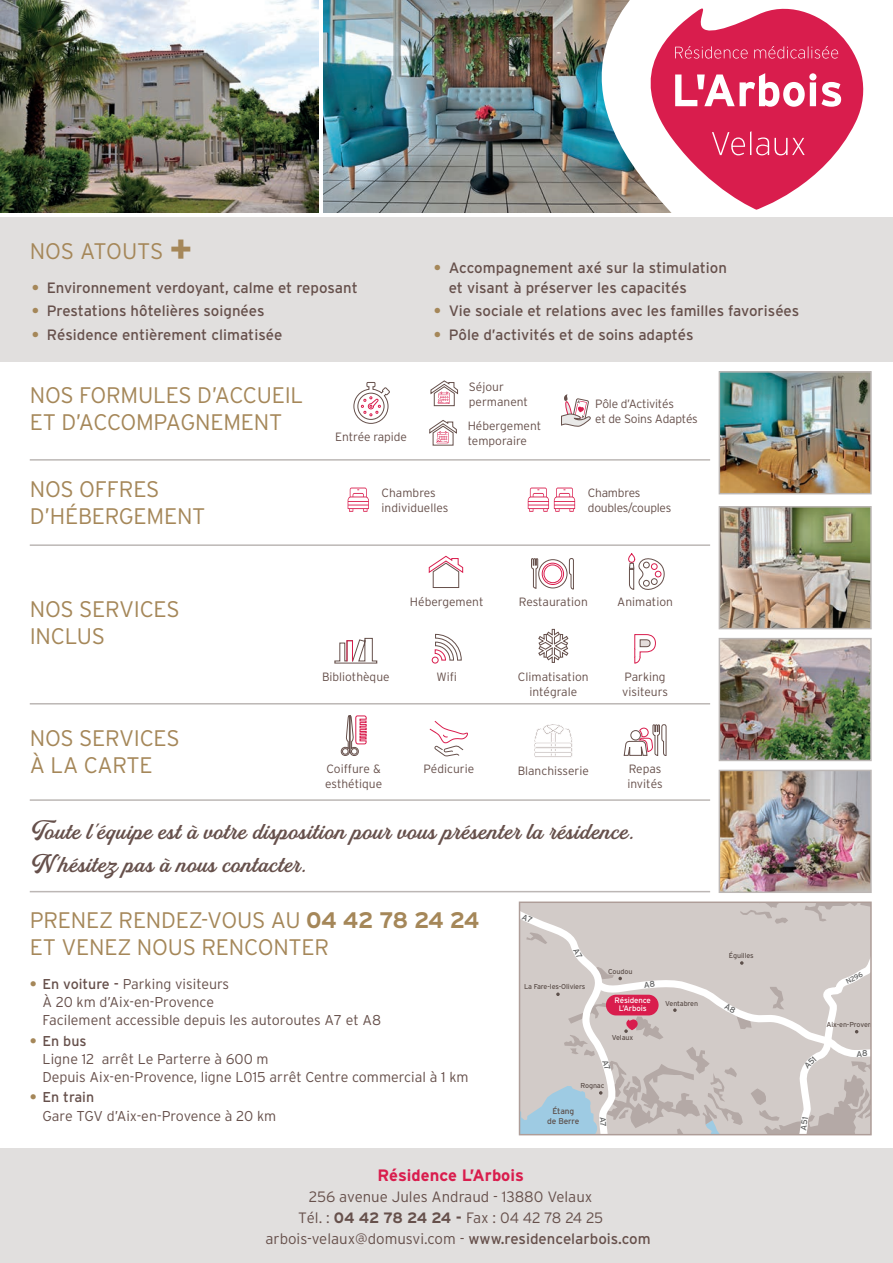
<style>
.page{position:relative;width:893px;height:1263px;background:#fff}
.page>*{position:absolute;margin:0;border:0;box-sizing:border-box;transform-origin:0 0}
.t1{font:25.5px/33px "Golden Hills DEMO Regular";letter-spacing:.02em;color:#66504b}
.t2{font:300 22.5px/27px "Interstate";letter-spacing:-.01em;color:#a58759}
.t3{font:700 16.5px "Interstate";color:#d91d4d}
.t4{font:15px/19.5px "Interstate";color:#66504b}
.t5{font:300 15px "Interstate";color:#66504b}
.t6{font:300 14.25px/18px "Interstate";color:#66504b}
.t7{font:300 12px/15px "Interstate";color:#66504b}
.t8{font:300 12px/15px "Interstate";letter-spacing:-.02em;color:#66504b}
.t9{font:8.25px/9.4px "Interstate";letter-spacing:-.015em;color:#5d504b;text-align:center}
.t10{font:7.95px/7.9px "Interstate";letter-spacing:-.02em;color:#fff;text-align:center}
.t11{font:7.05px "Interstate";letter-spacing:-.015em;color:#5d504b}
.t12{font:7.05px "Interstate";color:#5d5e5e}
.s1{font-weight:700;font-size:37.5px}
.s2{font-weight:700;color:#a58759}
.s3{font-weight:700}
.s4{font-weight:400}
</style>
<div class="page">
<img style="left:323px;top:0;width:229px;height:213px">
<img style="left:552px;top:0;width:120px;height:213px">
<div style="left:0;top:1148px;width:893px;height:115px;background:#e1dfde"></div>
<div style="left:0;top:217px;width:893px;height:144px;background:#e1dfde"></div>
<img style="left:0;top:0;width:319px;height:213px">
<img style="left:722px;top:641px;width:147px;height:117px">
<div style="left:719px;top:638px;width:153px;height:123px;border:2px solid #bcb7b5"></div>
<img style="left:722px;top:509px;width:147px;height:117px">
<div style="left:719px;top:506px;width:153px;height:123px;border:2px solid #bcb7b5"></div>
<img style="left:722px;top:773px;width:147px;height:117px">
<div style="left:719px;top:770px;width:153px;height:123px;border:2px solid #bcb7b5"></div>
<svg style="left:340px;top:715px;width:27px;height:41px"></svg>
<svg style="left:623px;top:724px;width:44px;height:32px"></svg>
<hr style="left:30px;top:459px;width:680px;height:2px;background:#bcb7b5">
<hr style="left:30px;top:544px;width:680px;height:2px;background:#bcb7b5">
<hr style="left:30px;top:703px;width:680px;height:1px;background:#bcb7b5">
<hr style="left:30px;top:799px;width:680px;height:2px;background:#bcb7b5">
<hr style="left:30px;top:891px;width:680px;height:1px;background:#bcb7b5">
<svg style="left:353px;top:382px;width:37px;height:42px"></svg>
<svg style="left:430px;top:380px;width:28px;height:26px"></svg>
<svg style="left:538px;top:629px;width:31px;height:34px"></svg>
<svg style="left:334px;top:638px;width:43px;height:26px"></svg>
<svg style="left:531px;top:558px;width:43px;height:32px"></svg>
<div style="left:544px;top:565px;width:18px;height:18px;border:1px solid #d91d4d;border-radius:50%"></div>
<div style="left:542px;top:563px;width:22px;height:22px;border:1px solid #d91d4d;border-radius:50%"></div>
<svg style="left:628px;top:553px;width:37px;height:37px"></svg>
<svg style="left:429px;top:556px;width:34px;height:32px"></svg>
<svg style="left:432px;top:634px;width:30px;height:30px"></svg>
<svg style="left:429px;top:420px;width:28px;height:26px"></svg>
<svg style="left:561px;top:394px;width:30px;height:33px"></svg>
<svg style="left:430px;top:721px;width:38px;height:36px"></svg>
<svg style="left:634px;top:634px;width:22px;height:30px"></svg>
<svg style="left:348px;top:488px;width:21px;height:24px"></svg>
<svg style="left:528px;top:488px;width:47px;height:24px"></svg>
<svg style="left:534px;top:724px;width:39px;height:33px"></svg>
<img style="left:722px;top:374px;width:147px;height:117px">
<div style="left:719px;top:371px;width:153px;height:123px;border:2px solid #bcb7b5"></div>
<svg style="left:622px;top:0;width:242px;height:210px"></svg>
<svg style="left:712px;top:131px;width:93px;height:24px;background:#de4068"></svg>
<svg style="left:675px;top:73px;width:166px;height:34px"></svg>
<svg style="left:675px;top:46px;width:73px;height:13px"></svg>
<svg style="left:754px;top:46px;width:84px;height:13px"></svg>
<svg style="left:519px;top:902px;width:352px;height:233px;background:#d0c8c6"></svg>
<h2 class="t2" style="left:30px;top:237px;width:164px">NOS ATOUTS <span class="s1">+</span></h2>
<p class="t4" style="left:32px;top:278px;width:327px"><span class="s2">•</span> Environnement verdoyant, calme et reposant</p>
<p class="t4" style="left:32px;top:301px;width:234px"><span class="s2">•</span> Prestations hôtelières soignées</p>
<p class="t4" style="left:32px;top:325px;width:252px"><span class="s2">•</span> Résidence entièrement climatisée</p>
<h2 class="t2" style="left:30px;top:381px;width:275px">NOS FORMULES D’ACCUEIL<br>ET D’ACCOMPAGNEMENT</h2>
<p class="t7" style="left:335px;top:429px;width:73px">Entrée rapide</p>
<p class="t4" style="left:449px;top:258px;width:280px;text-indent:-15px"><span class="s2">•</span> Accompagnement axé sur la stimulation et visant à préserver les capacités</p>
<p class="t4" style="left:434px;top:301px;width:367px"><span class="s2">•</span> Vie sociale et relations avec les familles favorisées</p>
<p class="t4" style="left:434px;top:325px;width:261px"><span class="s2">•</span> Pôle d’activités et de soins adaptés</p>
<p class="t7" style="left:469px;top:379px;width:61px">Séjour permanent</p>
<p class="t7" style="left:468px;top:418px;width:75px">Hébergement temporaire</p>
<p class="t8" style="left:595px;top:396px;width:104px">Pôle d’Activités<br>et de Soins Adaptés</p>
<h2 class="t2" style="left:30px;top:475px;width:177px">NOS OFFRES<br>D’HÉBERGEMENT</h2>
<p class="t7" style="left:382px;top:485px;width:68px">Chambres individuelles</p>
<p class="t8" style="left:588px;top:485px;width:85px">Chambres doubles/couples</p>
<h2 class="t2" style="left:30px;top:595px;width:151px">NOS SERVICES<br>INCLUS</h2>
<p class="t7" style="left:410px;top:594px;width:75px">Hébergement</p>
<p class="t7" style="left:519px;top:594px;width:70px">Restauration</p>
<p class="t7" style="left:617px;top:594px;width:57px">Animation</p>
<p class="t7" style="left:437px;top:669px;width:22px">Wifi</p>
<p class="t7" style="left:322px;top:669px;width:69px">Bibliothèque</p>
<p class="t7" style="left:518px;top:669px;width:72px;text-align:center">Climatisation intégrale</p>
<p class="t7" style="left:622px;top:669px;width:47px">Parking visiteurs</p>
<h2 class="t2" style="left:30px;top:724px;width:151px">NOS SERVICES<br>À LA CARTE</h2>
<p class="t7" style="left:423px;top:761px;width:52px">Pédicurie</p>
<p class="t7" style="left:325px;top:761px;width:59px">Coiffure &amp; esthétique</p>
<p class="t7" style="left:627px;top:761px;width:37px">Repas invités</p>
<p class="t7" style="left:518px;top:763px;width:73px">Blanchisserie</p>
<h1 class="t1" style="left:32px;top:815px;width:605px">Toute l’équipe est à votre disposition pour vous présenter la résidence.<br>N’hésitez pas à nous contacter.</h1>
<h2 class="t2" style="left:30px;top:906px;width:451px">PRENEZ RENDEZ-VOUS AU <span class="s3">04 42 78 24 24<br></span>ET VENEZ NOUS RENCONTER</h2>
<p class="t6" style="left:43px;top:975px;width:340px;text-indent:-13px"><span class="s2">•</span> <span class="s4">En voiture -</span> Parking visiteurs<br>À 20 km d’Aix-en-Provence<br>Facilement accessible depuis les autoroutes A7 et A8</p>
<p class="t6" style="left:43px;top:1031px;width:428px;text-indent:-13px"><span class="s2">•</span> <span class="s4">En bus<br></span>Ligne 12 arrêt Le Parterre à 600 m<br>Depuis Aix-en-Provence, ligne L015 arrêt Centre commercial à 1 km</p>
<p class="t6" style="left:43px;top:1087px;width:235px;line-height:19.5px;text-indent:-13px"><span class="s2">•</span> <span class="s4">En train<br></span>Gare TGV d’Aix-en-Provence à 20 km</p>
<p class="t11" style="left:524px;top:983px;width:63px">La Fare-les-Oliviers</p>
<p class="t11" style="left:608px;top:967px;width:26px">Coudou</p>
<p class="t10" style="left:615px;top:996px;width:38px">Résidence<br>L’Arbois</p>
<p class="t11" style="left:612px;top:1033px;width:23px">Velaux</p>
<p class="t11" style="left:665px;top:999px;width:34px">Ventabren</p>
<p class="t11" style="left:580px;top:1081px;width:25px">Rognac</p>
<p class="t9" style="left:547px;top:1106px;width:34px">Étang de Berre</p>
<p class="t3" style="left:377px;top:1165px;width:148px">Résidence L’Arbois</p>
<p class="t5" style="left:309px;top:1187px;width:285px">256 avenue Jules Andraud - 13880 Velaux</p>
<p class="t5" style="left:298px;top:1208px;width:307px">Tél. : <span class="s3">04 42 78 24 24 -</span> Fax : 04 42 78 24 25</p>
<p class="t5" style="left:266px;top:1229px;width:387px">arbois-velaux@domusvi.com - <span class="s4">www.residencelarbois.com</span></p>
<p class="t11" style="left:729px;top:952px;width:26px">Éguilles</p>
<p class="t12" style="left:844px;top:978px;width:19px;rotate:-26deg">N296</p>
<p class="t11" style="left:826px;top:1020px;width:54px">Aix-en-Provence</p>
</div>
